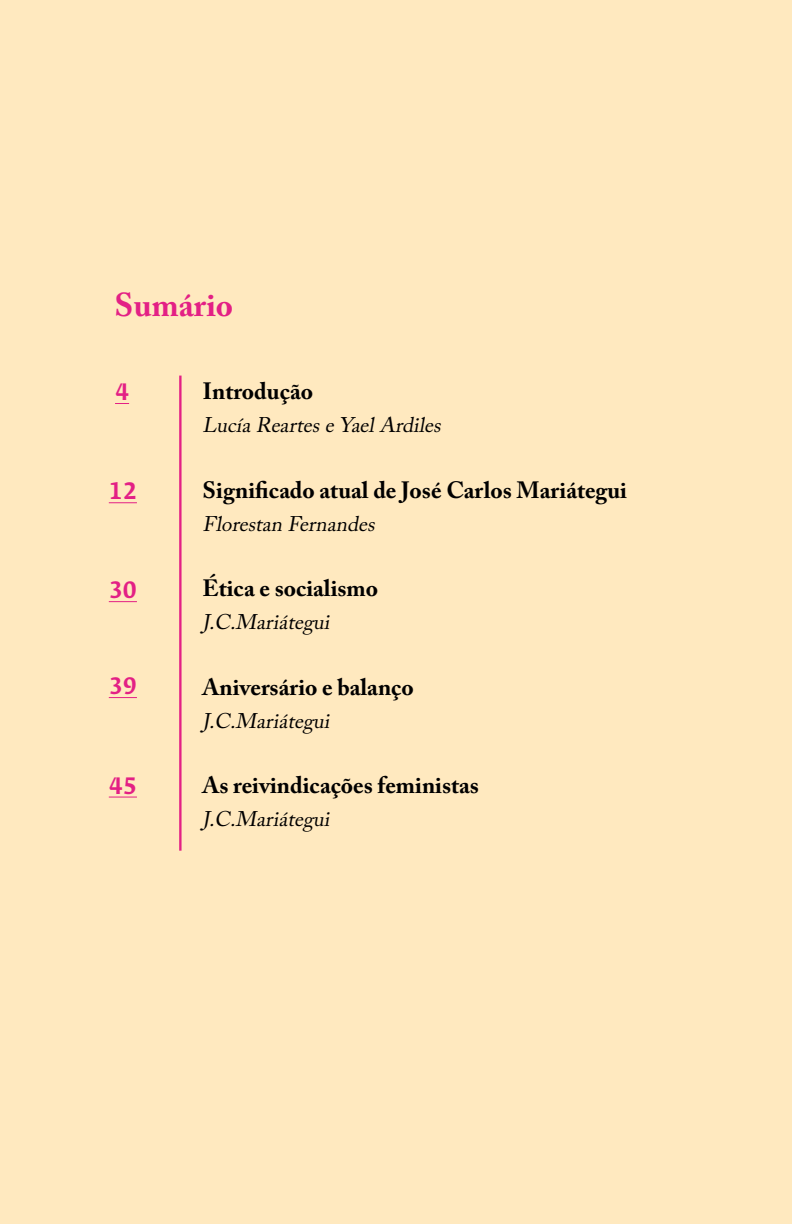
<style>
.page{position:relative;width:792px;height:1224px;background:#ffe9bf}
.page>*{position:absolute;margin:0;border:0;box-sizing:border-box;transform-origin:0 0}
.t1{font:700 32.8px "Adobe Caslon Pro";color:#e32085}
.t2{font:700 23.4px "Adobe Caslon Pro";color:#000}
.t3{font:23.4px "Fedra Serif A Medium TF";color:#e32085}
.t4{font:italic 21.2px "Adobe Caslon Pro";color:#000}
</style>
<div class="page">
<svg style="left:115px;top:403px;width:14px;height:1px"></svg>
<svg style="left:109px;top:502px;width:28px;height:1px"></svg>
<svg style="left:109px;top:601px;width:28px;height:1px"></svg>
<hr style="left:179px;top:376px;width:3px;height:475px;background:#e32085">
<svg style="left:109px;top:697px;width:28px;height:1px"></svg>
<svg style="left:109px;top:797px;width:28px;height:1px"></svg>
<h1 class="t1" style="left:114px;top:286px;width:120px">Sumário</h1>
<p class="t3" style="left:115px;top:378px;width:16px">4</p>
<p class="t2" style="left:202px;top:378px;width:112px">Introdução</p>
<p class="t4" style="left:202px;top:413px;width:246px">LucíaRearteseYaelArdiles</p>
<p class="t3" style="left:109px;top:477px;width:30px">12</p>
<p class="t2" style="left:202px;top:476px;width:426px">Significado atual de José Carlos Mariátegui</p>
<p class="t4" style="left:202px;top:511px;width:180px">FlorestanFernandes</p>
<p class="t3" style="left:109px;top:576px;width:30px">30</p>
<p class="t2" style="left:202px;top:575px;width:177px">Ética e socialismo</p>
<p class="t4" style="left:202px;top:610px;width:135px">J.C.Mariátegui</p>
<p class="t3" style="left:109px;top:672px;width:30px">39</p>
<p class="t2" style="left:202px;top:673px;width:213px">Aniversário e balanço</p>
<p class="t4" style="left:202px;top:708px;width:135px">J.C.Mariátegui</p>
<p class="t3" style="left:109px;top:772px;width:30px">45</p>
<p class="t2" style="left:202px;top:772px;width:278px">As reivindicações feministas</p>
<p class="t4" style="left:202px;top:807px;width:135px">J.C.Mariátegui</p>
</div>
